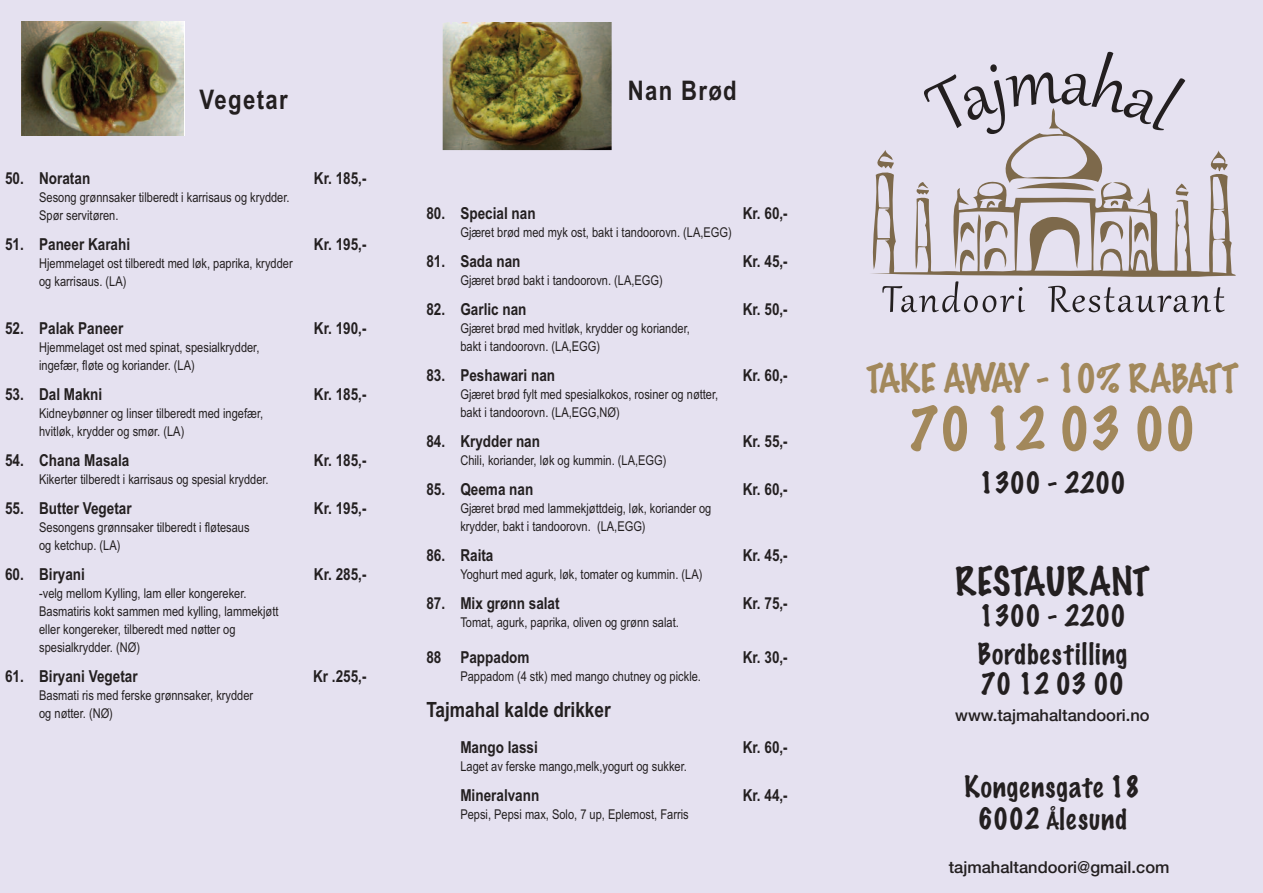
<style>
.page{position:relative;width:1263px;height:893px;background:#e5e1f0}
.page>*{position:absolute;margin:0;border:0;box-sizing:border-box;transform-origin:0 0}
.t1{font:100 54px "Marker Felt";color:#a2885b}
.t2{font:100 36px "Marker Felt";letter-spacing:-.045em;color:#a2885b}
.t3{font:100 36px "Marker Felt";color:#231f20}
.t4{font:100 27px/37.5px "Marker Felt";letter-spacing:.03em;color:#231f20}
.t5{font:700 27px "Arial Narrow";letter-spacing:.05em;color:#231f20}
.t6{font:100 27px "Marker Felt";color:#231f20}
.t7{font:700 21px "Arial Narrow";color:#231f20}
.t8{font:700 16.5px "Arial Narrow";color:#231f20}
.t9{font:500 16.5px "Helvetica Neue LT";color:#231f20}
.t10{font:13.5px/18px "Arial Narrow";color:#231f20}
</style>
<div class="page">
<img style="left:443px;top:22px;width:169px;height:128px">
<img style="left:22px;top:21px;width:162px;height:114px">
<svg style="left:871px;top:52px;width:365px;height:260px"></svg>
<h3 class="t5" style="left:200px;top:84px;width:90px">Vegetar</h3>
<p class="t8" style="left:5px;top:168px;width:87px">50. Noratan</p>
<p class="t8" style="left:314px;top:168px;width:54px">Kr. 185,-</p>
<p class="t10" style="left:39px;top:188px;width:252px">Sesong grønnsaker tilberedt i karrisaus og krydder.<br>Spør servitøren.</p>
<p class="t8" style="left:5px;top:234px;width:127px">51. Paneer Karahi</p>
<p class="t8" style="left:314px;top:234px;width:54px">Kr. 195,-</p>
<p class="t10" style="left:39px;top:254px;width:255px">Hjemmelaget ost tilberedt med løk, paprika, krydder og karrisaus. (LA)</p>
<p class="t8" style="left:5px;top:318px;width:120px">52. Palak Paneer</p>
<p class="t8" style="left:314px;top:318px;width:54px">Kr. 190,-</p>
<p class="t10" style="left:39px;top:338px;width:222px">Hjemmelaget ost med spinat, spesialkrydder, ingefær, fløte og koriander. (LA)</p>
<p class="t8" style="left:5px;top:384px;width:99px">53. Dal Makni</p>
<p class="t8" style="left:314px;top:384px;width:54px">Kr. 185,-</p>
<p class="t10" style="left:39px;top:404px;width:226px">Kidneybønner og linser tilberedt med ingefær, hvitløk, krydder og smør. (LA)</p>
<p class="t8" style="left:5px;top:450px;width:126px">54. Chana Masala</p>
<p class="t8" style="left:314px;top:450px;width:54px">Kr. 185,-</p>
<p class="t10" style="left:39px;top:470px;width:231px">Kikerter tilberedt i karrisaus og spesial krydder.</p>
<p class="t8" style="left:5px;top:498px;width:128px">55. Butter Vegetar</p>
<p class="t8" style="left:314px;top:498px;width:54px">Kr. 195,-</p>
<p class="t10" style="left:39px;top:518px;width:212px">Sesongens grønnsaker tilberedt i fløtesaus og ketchup. (LA)</p>
<p class="t8" style="left:5px;top:564px;width:81px">60. Biryani</p>
<p class="t8" style="left:314px;top:564px;width:54px">Kr. 285,-</p>
<p class="t10" style="left:39px;top:584px;width:241px">-velg mellom Kylling, lam eller kongereker.<br>Basmatiris kokt sammen med kylling, lammekjøtt eller kongereker, tilberedt med nøtter og spesialkrydder. (NØ)</p>
<p class="t8" style="left:5px;top:666px;width:134px">61. Biryani Vegetar</p>
<p class="t8" style="left:313px;top:666px;width:55px">Kr .255,-</p>
<p class="t10" style="left:39px;top:686px;width:216px">Basmati ris med ferske grønnsaker, krydder og nøtter. (NØ)</p>
<h3 class="t5" style="left:628px;top:75px;width:111px">Nan Brød</h3>
<p class="t8" style="left:426px;top:203px;width:111px">80. Special nan</p>
<p class="t8" style="left:743px;top:203px;width:47px">Kr. 60,-</p>
<p class="t10" style="left:460px;top:223px;width:273px">Gjæret brød med myk ost, bakt i tandoorovn. (LA,EGG)</p>
<p class="t8" style="left:426px;top:251px;width:96px">81. Sada nan</p>
<p class="t8" style="left:743px;top:251px;width:47px">Kr. 45,-</p>
<p class="t10" style="left:460px;top:271px;width:204px">Gjæret brød bakt i tandoorovn. (LA,EGG)</p>
<p class="t8" style="left:426px;top:299px;width:102px">82. Garlic nan</p>
<p class="t8" style="left:743px;top:299px;width:47px">Kr. 50,-</p>
<p class="t10" style="left:460px;top:319px;width:231px">Gjæret brød med hvitløk, krydder og koriander, bakt i tandoorovn. (LA,EGG)</p>
<p class="t8" style="left:426px;top:365px;width:130px">83. Peshawari nan</p>
<p class="t8" style="left:743px;top:365px;width:47px">Kr. 60,-</p>
<p class="t10" style="left:460px;top:385px;width:259px">Gjæret brød fylt med spesialkokos, rosiner og nøtter, bakt i tandoorovn. (LA,EGG,NØ)</p>
<p class="t8" style="left:426px;top:431px;width:115px">84. Krydder nan</p>
<p class="t8" style="left:743px;top:431px;width:47px">Kr. 55,-</p>
<p class="t10" style="left:460px;top:451px;width:208px">Chili, koriander, løk og kummin. (LA,EGG)</p>
<p class="t8" style="left:426px;top:479px;width:108px">85. Qeema nan</p>
<p class="t8" style="left:743px;top:479px;width:47px">Kr. 60,-</p>
<p class="t10" style="left:460px;top:499px;width:253px">Gjæret brød med lammekjøttdeig, løk, koriander og krydder, bakt i tandoorovn. (LA,EGG)</p>
<p class="t8" style="left:426px;top:545px;width:69px">86. Raita</p>
<p class="t8" style="left:743px;top:545px;width:47px">Kr. 45,-</p>
<p class="t10" style="left:460px;top:565px;width:244px">Yoghurt med agurk, løk, tomater og kummin. (LA)</p>
<p class="t8" style="left:426px;top:593px;width:135px">87. Mix grønn salat</p>
<p class="t8" style="left:743px;top:593px;width:47px">Kr. 75,-</p>
<p class="t10" style="left:460px;top:613px;width:220px">Tomat, agurk, paprika, oliven og grønn salat.</p>
<p class="t8" style="left:426px;top:647px;width:105px">88 Pappadom</p>
<p class="t8" style="left:743px;top:647px;width:47px">Kr. 30,-</p>
<p class="t10" style="left:460px;top:667px;width:242px">Pappadom (4 stk) med mango chutney og pickle.</p>
<h3 class="t7" style="left:426px;top:697px;width:186px">Tajmahal kalde drikker</h3>
<p class="t8" style="left:460px;top:737px;width:79px">Mango lassi</p>
<p class="t8" style="left:743px;top:737px;width:47px">Kr. 60,-</p>
<p class="t10" style="left:460px;top:757px;width:228px">Laget av ferske mango,melk,yogurt og sukker.</p>
<p class="t8" style="left:460px;top:785px;width:80px">Mineralvann</p>
<p class="t8" style="left:743px;top:785px;width:47px">Kr. 44,-</p>
<p class="t10" style="left:460px;top:805px;width:230px">Pepsi, Pepsi max, Solo, 7 up, Eplemost, Farris</p>
<h2 class="t2" style="left:866px;top:361px;width:374px">TAKE AWAY - 10% RABATT</h2>
<h1 class="t1" style="left:909px;top:403px;width:288px">70 12 03 00</h1>
<h3 class="t6" style="left:979px;top:469px;width:148px">1300 - 2200</h3>
<h2 class="t3" style="left:955px;top:563px;width:196px">RESTAURANT</h2>
<h3 class="t4" style="left:978px;top:599px;width:151px">1300 - 2200<br>Bordbestilling</h3>
<h3 class="t4" style="left:981px;top:666px;width:145px">70 12 03 00</h3>
<p class="t9" style="left:955px;top:709px;width:196px">www.tajmahaltandoori.no</p>
<h3 class="t4" style="left:964px;top:772px;width:177px;line-height:32.4px;text-align:center">Kongensgate 18<br>6002 Ålesund</h3>
<p class="t9" style="left:949px;top:861px;width:222px">tajmahaltandoori@gmail.com</p>
</div>
